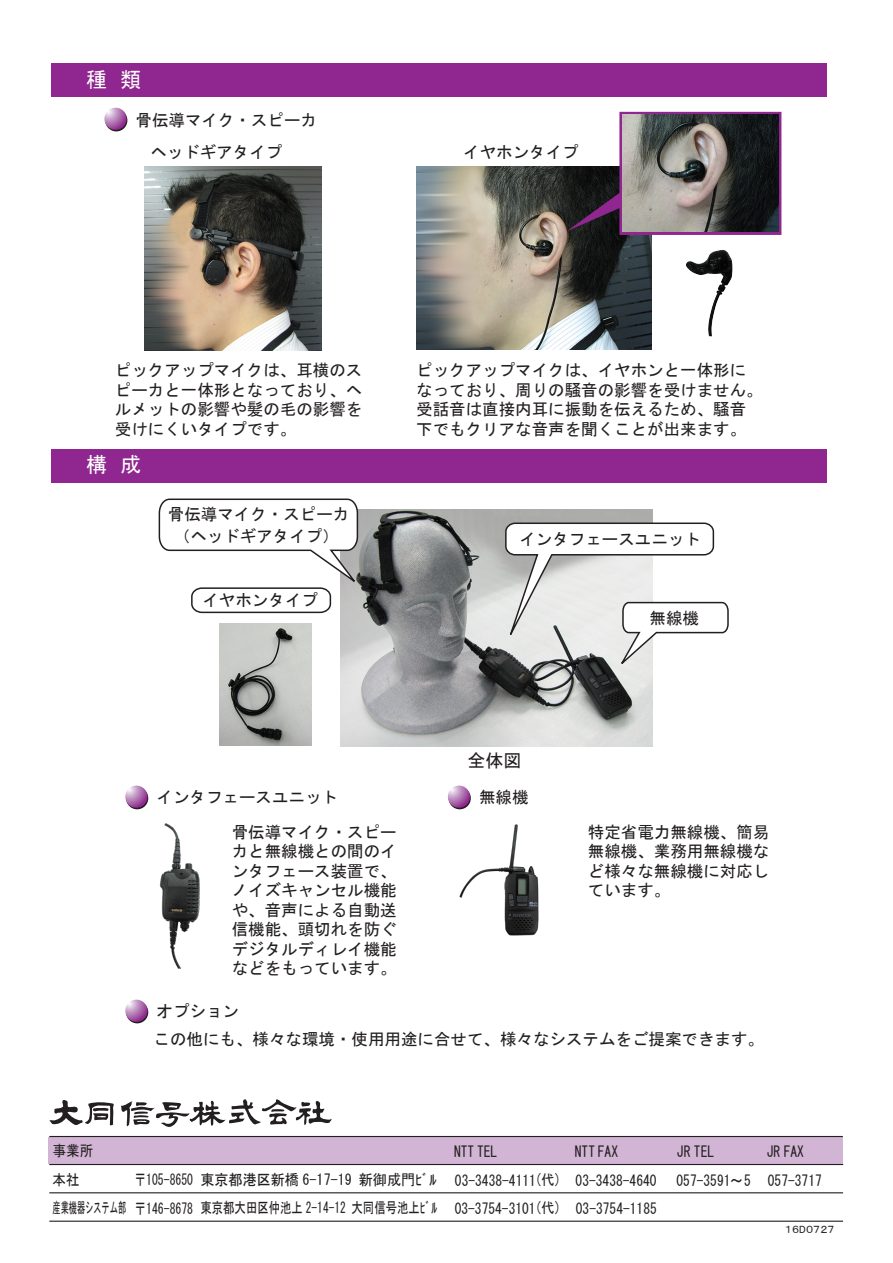
<style>
.page{position:relative;width:893px;height:1263px;background:#fff}
.page>*{position:absolute;margin:0;border:0;box-sizing:border-box;transform-origin:0 0}
.t1{font:21px "MS P Gothic";color:#fff}
.t2{font:18px "MS Gothic";color:#231f20}
.t3{font:16.5px/19.5px "MS Gothic";color:#231f20;text-align:justify}
.t4{font:15px/28.5px "MS Gothic";color:#231f20;scale:.9 1}
.t5{font:15px "MS Gothic";color:#231f20;scale:.78 1}
.t6{font:10.5px "MS P Gothic";color:#231f20}
</style>
<div class="page">
<img style="left:341px;top:509px;width:311px;height:237px">
<img style="left:417px;top:167px;width:234px;height:183px">
<div style="left:51px;top:64px;width:776px;height:33px;background:#90268f"></div>
<div style="left:51px;top:449px;width:776px;height:34px;background:#90268f"></div>
<svg style="left:105px;top:109px;width:22px;height:22px"></svg>
<svg style="left:104px;top:108px;width:23px;height:22px"></svg>
<svg style="left:126px;top:787px;width:22px;height:22px"></svg>
<svg style="left:125px;top:785px;width:22px;height:23px"></svg>
<svg style="left:126px;top:1001px;width:22px;height:22px"></svg>
<svg style="left:125px;top:1000px;width:22px;height:22px"></svg>
<svg style="left:449px;top:787px;width:22px;height:22px"></svg>
<svg style="left:448px;top:785px;width:22px;height:23px"></svg>
<svg style="left:567px;top:112px;width:214px;height:123px"></svg>
<img style="left:622px;top:114px;width:157px;height:118px">
<svg style="left:503px;top:522px;width:226px;height:149px"></svg>
<img style="left:145px;top:167px;width:177px;height:183px">
<img style="left:219px;top:624px;width:92px;height:121px">
<svg style="left:158px;top:498px;width:203px;height:116px"></svg>
<div style="left:49px;top:1137px;width:794px;height:26px;background:#d2b5d5"></div>
<hr style="left:49px;top:1136px;width:794px;height:1px;background:#231f20">
<svg style="left:49px;top:1100px;width:65px;height:26px"></svg>
<svg style="left:121px;top:1099px;width:211px;height:28px"></svg>
<hr style="left:49px;top:1192px;width:794px;height:1px;background:#231f20">
<hr style="left:49px;top:1220px;width:794px;height:2px;background:#231f20">
<hr style="left:49px;top:1164px;width:794px;height:1px;background:#231f20">
<img style="left:686px;top:250px;width:47px;height:86px">
<img style="left:159px;top:823px;width:41px;height:145px">
<img style="left:459px;top:824px;width:80px;height:112px">
<p class="t1" style="left:86px;top:69px;width:56px">種　類</p>
<p class="t3" style="left:136px;top:110px;width:183px">骨伝導マイク・スピーカ</p>
<p class="t3" style="left:150px;top:142px;width:133px">ヘッドギアタイプ</p>
<p class="t3" style="left:463px;top:142px;width:117px">イヤホンタイプ</p>
<p class="t3" style="left:115px;top:360px;width:249px">ピックアップマイクは、耳横のスピーカと一体形となっており、ヘルメットの影響や髪の毛の影響を受けにくいタイプです。</p>
<p class="t3" style="left:416px;top:360px;width:348px;text-align:left">ピックアップマイクは、イヤホンと一体形になっており、周りの騒音の影響を受けません。受話音は直接内耳に振動を伝えるため、騒音下でもクリアな音声を聞くことが出来ます。</p>
<p class="t1" style="left:86px;top:454px;width:56px">構　成</p>
<p class="t3" style="left:168px;top:505px;width:183px">骨伝導マイク・スピーカ</p>
<p class="t3" style="left:174px;top:526px;width:166px">（ヘッドギアタイプ）</p>
<p class="t3" style="left:202px;top:590px;width:117px">イヤホンタイプ</p>
<p class="t3" style="left:519px;top:529px;width:183px">インタフェースユニット</p>
<p class="t3" style="left:649px;top:608px;width:51px">無線機</p>
<p class="t3" style="left:156px;top:788px;width:183px">インタフェースユニット</p>
<p class="t2" style="left:467px;top:751px;width:55px">全体図</p>
<p class="t3" style="left:479px;top:788px;width:51px">無線機</p>
<p class="t3" style="left:232px;top:822px;width:166px">骨伝導マイク・スピーカと無線機との間のインタフェース装置で、ノイズキャンセル機能や、音声による自動送信機能、頭切れを防ぐデジタルディレイ機能などをもっています。</p>
<p class="t3" style="left:588px;top:822px;width:183px">特定省電力無線機、簡易無線機、業務用無線機など様々な無線機に対応しています。</p>
<p class="t3" style="left:156px;top:1002px;width:84px">オプション</p>
<p class="t3" style="left:154px;top:1029px;width:612px">この他にも、様々な環境・使用用途に合せて、様々なシステムをご提案できます。</p>
<p class="t4" style="left:53px;top:1137px;width:46px">事業所</p>
<p class="t4" style="left:454px;top:1137px;width:50px">NTT TEL</p>
<p class="t4" style="left:575px;top:1137px;width:50px">NTT FAX</p>
<p class="t4" style="left:677px;top:1137px;width:43px">JR TEL</p>
<p class="t4" style="left:767px;top:1138px;width:43px">JR FAX</p>
<p class="t4" style="left:53px;top:1165px;width:83px">本社<br>産業機器システム部</p>
<p class="t5" style="left:134px;top:1172px;width:549px">〒105-8650 東京都港区新橋 6-17-19 新御成門ﾋﾞﾙ 03-3438-4111(代)</p>
<p class="t4" style="left:576px;top:1167px;width:92px;line-height:28px">03-3438-4640<br>03-3754-1185</p>
<p class="t4" style="left:730px;top:1166px;width:16px">～</p>
<p class="t4" style="left:768px;top:1166px;width:61px">057-3717</p>
<p class="t4" style="left:676px;top:1166px;width:84px">057-3591　5</p>
<p class="t5" style="left:134px;top:1200px;width:389px">〒146-8678 東京都大田区仲池上 2-14-12 大同信号池上ﾋﾞﾙ</p>
<p class="t4" style="left:455px;top:1194px;width:120px">03-3754-3101(代)</p>
<p class="t6" style="left:785px;top:1224px;width:52px">１６D０７２７</p>
</div>
